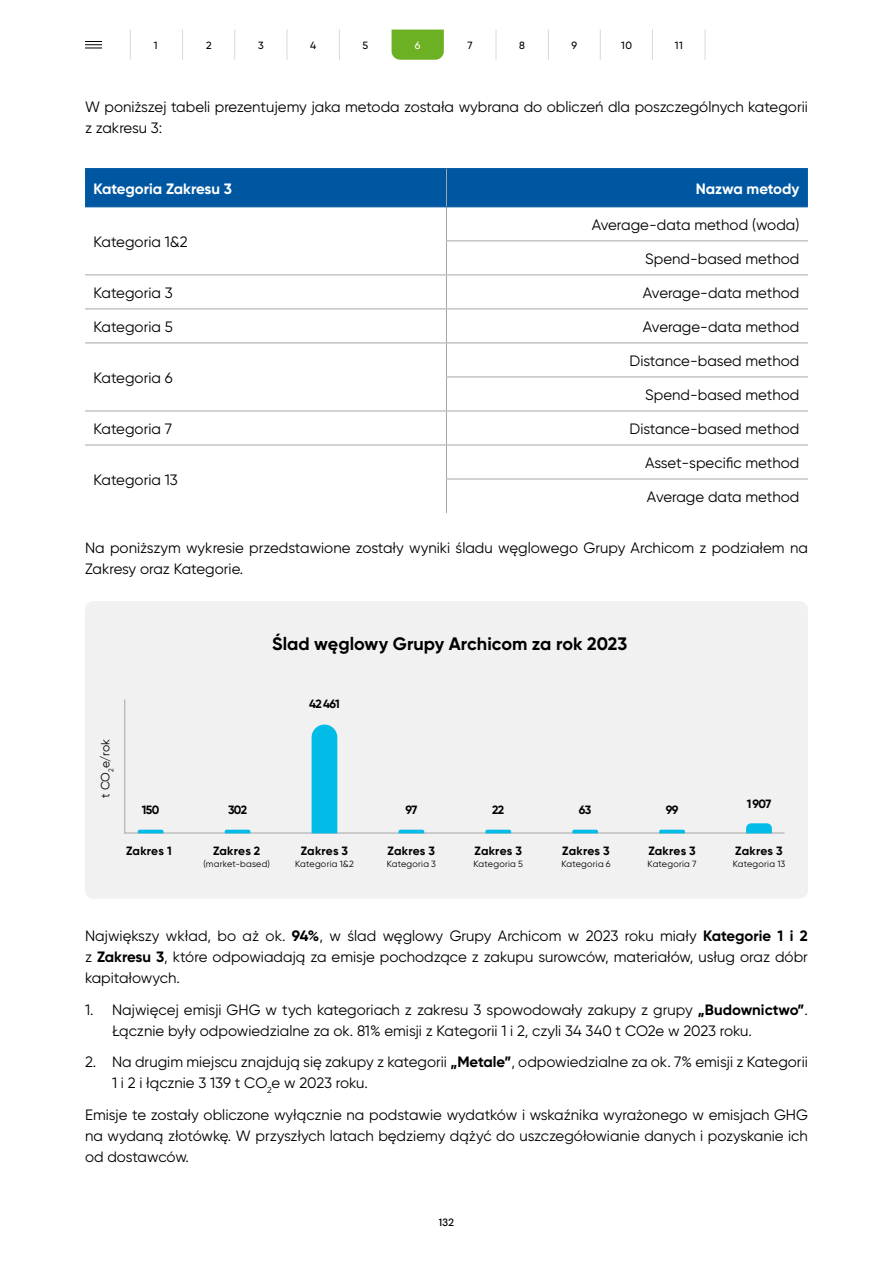
<style>
.page{position:relative;width:893px;height:1263px;background:#fff}
.page>*{position:absolute;margin:0;border:0;box-sizing:border-box;transform-origin:0 0}
.t1{font:700 18px "Gilroy";color:#000}
.t2{font:15px/21px "Gilroy";color:#000}
.t3{font:700 15px "Gilroy";color:#fff}
.t4{font:700 12px "Gilroy";letter-spacing:.015em;color:#000}
.t5{font:12px "Gilroy";color:#000}
.t6{font:500 10.5px "Gilroy";color:#000}
.t7{font:500 10.5px "DM Sans";color:#000}
.t8{font:500 10.5px "Gilroy";color:#fff}
.t9{font:9px "Gilroy";letter-spacing:.025em;color:#000}
.s1{font-weight:700}
</style>
<div class="page">
<div style="left:85px;top:169px;width:723px;height:37px;background:#0057a1"></div>
<hr style="left:446px;top:169px;width:1px;height:37px;background:#a6a6a6">
<hr style="left:446px;top:207px;width:1px;height:33px;background:#a6a6a6">
<hr style="left:446px;top:241px;width:1px;height:33px;background:#a6a6a6">
<hr style="left:446px;top:275px;width:1px;height:34px;background:#a6a6a6">
<hr style="left:446px;top:309px;width:1px;height:34px;background:#a6a6a6">
<hr style="left:446px;top:343px;width:1px;height:34px;background:#a6a6a6">
<hr style="left:446px;top:377px;width:1px;height:34px;background:#a6a6a6">
<hr style="left:446px;top:411px;width:1px;height:34px;background:#a6a6a6">
<hr style="left:446px;top:445px;width:1px;height:34px;background:#a6a6a6">
<hr style="left:446px;top:479px;width:1px;height:34px;background:#a6a6a6">
<hr style="left:446px;top:240px;width:362px;height:1px;background:#a6a6a6">
<hr style="left:85px;top:274px;width:361px;height:1px;background:#a6a6a6">
<hr style="left:85px;top:309px;width:361px;height:1px;background:#a6a6a6">
<hr style="left:85px;top:343px;width:361px;height:1px;background:#a6a6a6">
<hr style="left:85px;top:411px;width:361px;height:1px;background:#a6a6a6">
<hr style="left:85px;top:445px;width:361px;height:1px;background:#a6a6a6">
<hr style="left:446px;top:274px;width:362px;height:1px;background:#a6a6a6">
<hr style="left:446px;top:309px;width:362px;height:1px;background:#a6a6a6">
<hr style="left:446px;top:343px;width:362px;height:1px;background:#a6a6a6">
<hr style="left:446px;top:377px;width:362px;height:1px;background:#a6a6a6">
<hr style="left:446px;top:411px;width:362px;height:1px;background:#a6a6a6">
<hr style="left:446px;top:445px;width:362px;height:1px;background:#a6a6a6">
<hr style="left:446px;top:479px;width:362px;height:1px;background:#a6a6a6">
<hr style="left:85px;top:168px;width:361px;height:1px;background:#0057a1">
<hr style="left:446px;top:168px;width:362px;height:1px;background:#0057a1">
<hr style="left:85px;top:206px;width:361px;height:1px;background:#0057a1">
<hr style="left:446px;top:206px;width:362px;height:1px;background:#0057a1">
<div style="left:85px;top:601px;width:723px;height:298px;background:#f1f1f2;border-radius:9px"></div>
<svg style="left:124px;top:699px;width:661px;height:135px"></svg>
<svg style="left:138px;top:830px;width:25px;height:3px"></svg>
<svg style="left:225px;top:830px;width:25px;height:3px"></svg>
<svg style="left:398px;top:830px;width:26px;height:3px"></svg>
<svg style="left:485px;top:830px;width:26px;height:3px"></svg>
<svg style="left:572px;top:830px;width:26px;height:3px"></svg>
<svg style="left:659px;top:830px;width:26px;height:3px"></svg>
<svg style="left:746px;top:823px;width:26px;height:10px"></svg>
<div style="left:312px;top:724px;width:25px;height:109px;background:#00bce7"></div>
<div style="left:392px;top:30px;width:52px;height:30px;background:#6cb023"></div>
<svg style="left:85px;top:41px;width:17px;height:8px"></svg>
<hr style="left:548px;top:29px;width:1px;height:31px;background:#d7d9da">
<hr style="left:600px;top:29px;width:1px;height:31px;background:#d7d9da">
<hr style="left:652px;top:29px;width:1px;height:31px;background:#d7d9da">
<hr style="left:705px;top:29px;width:1px;height:31px;background:#d7d9da">
<hr style="left:496px;top:29px;width:1px;height:31px;background:#d7d9da">
<hr style="left:339px;top:29px;width:1px;height:31px;background:#d7d9da">
<hr style="left:287px;top:29px;width:1px;height:31px;background:#d7d9da">
<hr style="left:182px;top:29px;width:1px;height:31px;background:#d7d9da">
<hr style="left:234px;top:29px;width:1px;height:31px;background:#d7d9da">
<hr style="left:130px;top:29px;width:1px;height:31px;background:#d7d9da">
<p class="t6" style="left:154px;top:39px;width:5px">1</p>
<p class="t6" style="left:206px;top:39px;width:7px">2</p>
<p class="t6" style="left:258px;top:39px;width:7px">3</p>
<p class="t6" style="left:310px;top:39px;width:8px">4</p>
<p class="t6" style="left:363px;top:39px;width:7px">5</p>
<p class="t8" style="left:415px;top:39px;width:7px">6</p>
<p class="t6" style="left:467px;top:39px;width:7px">7</p>
<p class="t6" style="left:519px;top:39px;width:7px">8</p>
<p class="t6" style="left:571px;top:39px;width:7px">9</p>
<p class="t6" style="left:621px;top:39px;width:12px">10</p>
<p class="t6" style="left:675px;top:39px;width:10px">11</p>
<p class="t2" style="left:85px;top:96px;width:724px">W poniższej tabeli prezentujemy jaka metoda została wybrana do obliczeń dla poszczególnych kategorii z zakresu 3:</p>
<p class="t3" style="left:94px;top:179px;width:140px">Kategoria Zakresu 3</p>
<p class="t3" style="left:696px;top:179px;width:105px">Nazwa metody</p>
<p class="t2" style="left:94px;top:231px;width:96px">Kategoria 1&amp;2</p>
<p class="t2" style="left:592px;top:214px;width:209px">Average-data method (woda)</p>
<p class="t2" style="left:645px;top:248px;width:156px">Spend-based method</p>
<p class="t2" style="left:94px;top:282px;width:81px">Kategoria 3</p>
<p class="t2" style="left:643px;top:282px;width:158px">Average-data method</p>
<p class="t2" style="left:94px;top:316px;width:81px">Kategoria 5</p>
<p class="t2" style="left:643px;top:316px;width:158px">Average-data method</p>
<p class="t2" style="left:94px;top:367px;width:81px">Kategoria 6</p>
<p class="t2" style="left:630px;top:350px;width:171px">Distance-based method</p>
<p class="t2" style="left:645px;top:384px;width:156px">Spend-based method</p>
<p class="t2" style="left:94px;top:418px;width:80px">Kategoria 7</p>
<p class="t2" style="left:630px;top:418px;width:171px">Distance-based method</p>
<p class="t2" style="left:94px;top:469px;width:86px">Kategoria 13</p>
<p class="t2" style="left:645px;top:452px;width:156px">Asset-specific method</p>
<p class="t2" style="left:647px;top:486px;width:154px">Average data method</p>
<p class="t2" style="left:85px;top:537px;width:724px">Na poniższym wykresie przedstawione zostały wyniki śladu węglowego Grupy Archicom z podziałem na<br>Zakresy oraz Kategorie.</p>
<p class="t1" style="left:272px;top:632px;width:357px">Ślad węglowy Grupy Archicom za rok 2023</p>
<p class="t5" style="left:98px;top:798px;width:61px;rotate:-90deg">t CO<sub>2</sub>e/rok</p>
<p class="t4" style="left:309px;top:697px;width:32px">42 461</p>
<p class="t4" style="left:142px;top:802px;width:19px">150</p>
<p class="t4" style="left:228px;top:802px;width:21px">302</p>
<p class="t4" style="left:405px;top:802px;width:13px">97</p>
<p class="t4" style="left:492px;top:802px;width:14px">22</p>
<p class="t4" style="left:579px;top:802px;width:14px">63</p>
<p class="t4" style="left:666px;top:802px;width:14px">99</p>
<p class="t4" style="left:126px;top:843px;width:47px">Zakres 1</p>
<p class="t4" style="left:213px;top:843px;width:49px">Zakres 2</p>
<p class="t9" style="left:203px;top:858px;width:68px">(market-based)</p>
<p class="t4" style="left:301px;top:843px;width:49px">Zakres 3</p>
<p class="t9" style="left:295px;top:858px;width:60px">Kategoria 1&amp;2</p>
<p class="t4" style="left:388px;top:843px;width:49px">Zakres 3</p>
<p class="t9" style="left:387px;top:858px;width:51px">Kategoria 3</p>
<p class="t4" style="left:474px;top:843px;width:49px">Zakres 3</p>
<p class="t9" style="left:473px;top:858px;width:51px">Kategoria 5</p>
<p class="t4" style="left:562px;top:843px;width:49px">Zakres 3</p>
<p class="t9" style="left:561px;top:858px;width:51px">Kategoria 6</p>
<p class="t4" style="left:648px;top:843px;width:49px">Zakres 3</p>
<p class="t9" style="left:648px;top:858px;width:51px">Kategoria 7</p>
<p class="t4" style="left:747px;top:796px;width:26px">1 907</p>
<p class="t4" style="left:735px;top:843px;width:49px">Zakres 3</p>
<p class="t9" style="left:733px;top:858px;width:54px">Kategoria 13</p>
<p class="t2" style="left:85px;top:925px;width:724px;text-align:justify">Największy wkład, bo aż ok. <span class="s1">94%</span>, w ślad węglowy Grupy Archicom w 2023 roku miały <span class="s1">Kategorie 1 i 2 </span>z <span class="s1">Zakresu 3</span>, które odpowiadają za emisje pochodzące z zakupu surowców, materiałów, usług oraz dóbr kapitałowych.</p>
<p class="t2" style="left:112px;top:999px;width:697px;text-indent:-27px">1. Najwięcej emisji GHG w tych kategoriach z zakresu 3 spowodowały zakupy z grupy <span class="s1">„Budownictwo”</span>.<br>Łącznie były odpowiedzialne za ok. 81% emisji z Kategorii 1 i 2, czyli 34 340 t CO2e w 2023 roku.</p>
<p class="t2" style="left:112px;top:1051px;width:697px;text-indent:-27px">2. Na drugim miejscu znajdują się zakupy z kategorii <span class="s1">„Metale”</span>, odpowiedzialne za ok. 7% emisji z Kategorii<br>1 i 2 i łącznie 3 139 t CO<sub>2</sub>e w 2023 roku.</p>
<p class="t2" style="left:85px;top:1104px;width:724px;text-align:justify">Emisje te zostały obliczone wyłącznie na podstawie wydatków i wskaźnika wyrażonego w emisjach GHG na wydaną złotówkę. W przyszłych latach będziemy dążyć do uszczegółowianie danych i pozyskanie ich od dostawców.</p>
<p class="t7" style="left:439px;top:1215px;width:17px">132</p>
</div>
